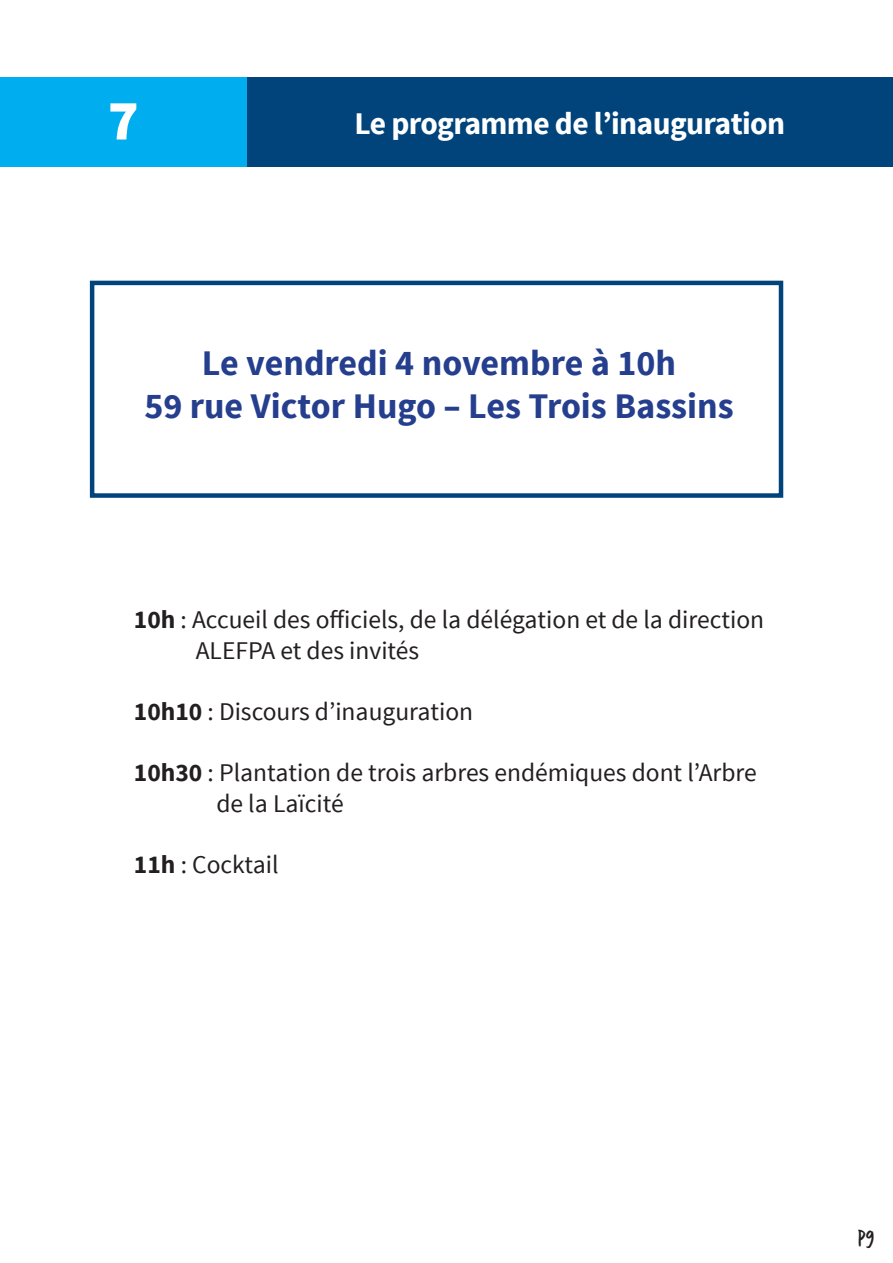
<style>
.page{position:relative;width:893px;height:1263px;background:#fff}
.page>*{position:absolute;margin:0;border:0;box-sizing:border-box;transform-origin:0 0}
.t1{font:900 57px "Source Sans Pro";color:#fff}
.t2{font:700 36px "Source Sans Pro";color:#253f8e}
.t3{font:700 31.5px "Source Sans Pro";letter-spacing:-.02em;color:#fff}
.t4{font:25.5px "Source Sans Pro";color:#231f20}
.t5{font:24px "Trash Hand";color:#231f20}
.s1{font-weight:700}
</style>
<div class="page">
<div style="left:0;top:78px;width:893px;height:89px;background:#00447b"></div>
<div style="left:0;top:78px;width:247px;height:89px;background:#00aeef"></div>
<div style="left:90px;top:281px;width:693px;height:217px;border:4px solid #00447b"></div>
<p class="t1" style="left:108px;top:81px;width:32px">7</p>
<p class="t3" style="left:354px;top:103px;width:432px">Le programme de l’inauguration</p>
<p class="t2" style="left:202px;top:340px;width:476px">Le vendredi 4 novembre à 10h</p>
<p class="t2" style="left:144px;top:383px;width:591px">59 rue Victor Hugo – Les Trois Bassins</p>
<p class="t4" style="left:134px;top:604px;width:632px"><span class="s1">10h</span> : Accueil des officiels, de la délégation et de la direction</p>
<p class="t4" style="left:196px;top:635px;width:225px">ALEFPA et des invités</p>
<p class="t4" style="left:134px;top:696px;width:341px"><span class="s1">10h10</span> : Discours d’inauguration</p>
<p class="t4" style="left:134px;top:757px;width:624px"><span class="s1">10h30</span> : Plantation de trois arbres endémiques dont l’Arbre</p>
<p class="t4" style="left:216px;top:788px;width:129px">de la Laïcité</p>
<p class="t4" style="left:134px;top:849px;width:146px"><span class="s1">11h</span> : Cocktail</p>
<p class="t5" style="left:857px;top:1226px;width:18px">P9</p>
</div>
